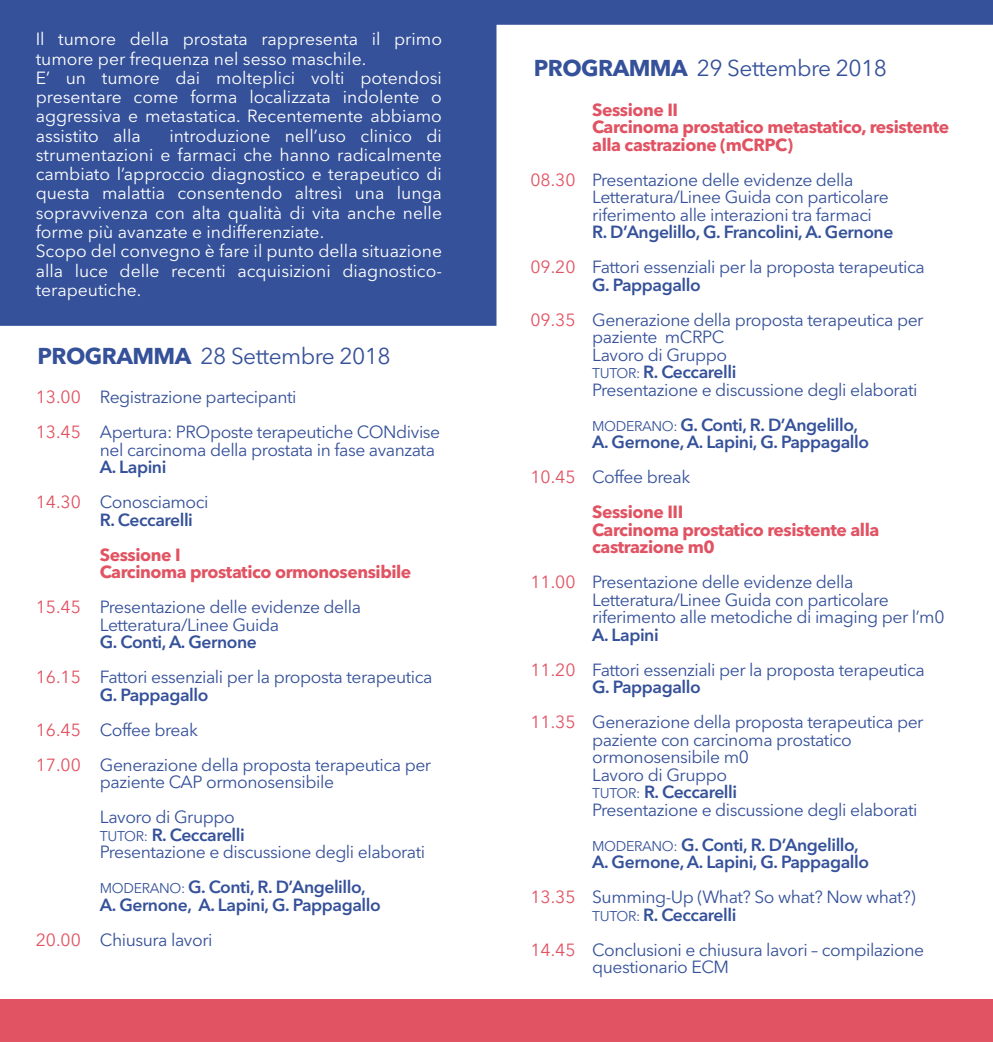
<style>
.page{position:relative;width:993px;height:1042px;background:#fff}
.page>*{position:absolute;margin:0;border:0;box-sizing:border-box;transform-origin:0 0}
.t1{font:22.75px "Avenir Next LT Pro";letter-spacing:-.025em;color:#35519a}
.t2{font:17.5px/17.5px "Avenir Next LT Pro";letter-spacing:-.025em;color:#35519a}
.t3{font:17.5px/19.2px "Avenir Next LT Pro";color:#fff}
.t4{font:600 17.5px/17.5px "Avenir Next LT Pro";letter-spacing:-.025em;color:#35519a}
.t5{font:700 17.5px/17.5px "Avenir Next LT Pro";letter-spacing:-.025em;color:#e15362}
.t6{font:17.5px/35px "Avenir Next LT Pro";color:#e15362}
.s1{font-weight:700}
.s2{font-size:14px}
.s3{font-weight:600}
.s4{font-weight:400;font-size:14px}
</style>
<div class="page">
<svg style="left:0;top:0;width:992px;height:326px;fill:#35519a"></svg>
<div style="left:0;top:999px;width:992px;height:43px;background:#e15362"></div>
<p class="t3" style="left:36px;top:30px;width:407px">Il tumore della prostata rappresenta il primo tumore per frequenza nel sesso maschile.<br>E’ un tumore dai molteplici volti potendosi presentare come forma localizzata indolente o aggressiva e metastatica. Recentemente abbiamo assistito alla</p>
<p class="t3" style="left:36px;top:126px;width:408px;text-indent:134px">introduzione nell’uso clinico di strumentazioni e farmaci che hanno radicalmente cambiato l’approccio diagnostico e terapeutico di questa malattia consentendo altresì una lunga sopravvivenza con alta qualità di vita anche nelle forme più avanzate e indifferenziate.<br>Scopo del convegno è fare il punto della situazione alla luce delle recenti acquisizioni diagnostico&shy;terapeutiche.</p>
<h1 class="t1" style="left:38px;top:342px;width:354px"><span class="s1">PROGRAMMA</span> 28 Settembre 2018</h1>
<p class="t6" style="left:36px;top:379px;width:47px">13.00<br>13.45</p>
<p class="t6" style="left:36px;top:484px;width:47px">14.30</p>
<p class="t6" style="left:36px;top:589px;width:47px">15.45</p>
<p class="t6" style="left:36px;top:659px;width:47px">16.15</p>
<p class="t6" style="left:36px;top:712px;width:47px">16.45<br>17.00</p>
<p class="t6" style="left:36px;top:922px;width:47px">20.00</p>
<p class="t2" style="left:100px;top:379px;width:342px;line-height:35px">Registrazione partecipanti<br>Apertura: PROposte terapeutiche CONdivise</p>
<p class="t2" style="left:100px;top:441px;width:336px">nel carcinoma della prostata in fase avanzata</p>
<p class="t4" style="left:100px;top:458px;width:68px">A. Lapini</p>
<p class="t2" style="left:100px;top:493px;width:110px">Conosciamoci</p>
<p class="t4" style="left:100px;top:510px;width:95px">R. Ceccarelli</p>
<p class="t5" style="left:100px;top:545px;width:313px">Sessione I<br>Carcinoma prostatico ormonosensibile</p>
<p class="t2" style="left:100px;top:598px;width:263px">Presentazione delle evidenze della<br>Letteratura/Linee Guida</p>
<p class="t4" style="left:100px;top:633px;width:158px">G. Conti, A. Gernone</p>
<p class="t2" style="left:100px;top:668px;width:334px">Fattori essenziali per la proposta terapeutica</p>
<p class="t4" style="left:100px;top:685px;width:110px">G. Pappagallo</p>
<p class="t2" style="left:100px;top:712px;width:333px;line-height:35px">Coffee break<br>Generazione della proposta terapeutica per</p>
<p class="t2" style="left:100px;top:764px;width:236px;line-height:35px">paziente CAP ormonosensibile<br>Lavoro di Gruppo</p>
<p class="t2" style="left:100px;top:826px;width:327px"><span class="s2">TUTOR:</span> <span class="s3">R. Ceccarelli<br></span>Presentazione e discussione degli elaborati</p>
<p class="t4" style="left:100px;top:878px;width:282px"><span class="s4">MODERANO:</span> G. Conti, R. D’Angelillo,<br>A. Gernone, A. Lapini, G. Pappagallo</p>
<p class="t2" style="left:100px;top:931px;width:114px">Chiusura lavori</p>
<h1 class="t1" style="left:533px;top:55px;width:354px"><span class="s1">PROGRAMMA</span> 29 Settembre 2018</h1>
<p class="t6" style="left:530px;top:162px;width:47px">08.30</p>
<p class="t6" style="left:530px;top:249px;width:47px">09.20</p>
<p class="t6" style="left:530px;top:302px;width:47px">09.35</p>
<p class="t6" style="left:530px;top:459px;width:47px">10.45</p>
<p class="t6" style="left:530px;top:564px;width:47px">11.00</p>
<p class="t6" style="left:530px;top:652px;width:47px">11.20</p>
<p class="t6" style="left:530px;top:704px;width:47px">11.35</p>
<p class="t6" style="left:530px;top:879px;width:47px">13.35</p>
<p class="t6" style="left:530px;top:932px;width:47px">14.45</p>
<p class="t5" style="left:592px;top:101px;width:358px">Sessione II<br>Carcinoma prostatico metastatico, resistente alla castrazione (mCRPC)</p>
<p class="t2" style="left:592px;top:171px;width:298px">Presentazione delle evidenze della<br>Letteratura/Linee Guida con particolare riferimento alle interazioni tra farmaci</p>
<p class="t4" style="left:592px;top:223px;width:302px">R. D’Angelillo, G. Francolini, A. Gernone</p>
<p class="t2" style="left:592px;top:258px;width:334px">Fattori essenziali per la proposta terapeutica</p>
<p class="t4" style="left:592px;top:276px;width:110px">G. Pappagallo</p>
<p class="t2" style="left:592px;top:311px;width:333px">Generazione della proposta terapeutica per paziente mCRPC<br>Lavoro di Gruppo<br><span class="s2">TUTOR:</span> <span class="s3">R. Ceccarelli<br></span>Presentazione e discussione degli elaborati</p>
<p class="t4" style="left:592px;top:416px;width:278px"><span class="s4">MODERANO:</span> G. Conti, R. D’Angelillo,<br>A. Gernone, A. Lapini, G. Pappagallo</p>
<p class="t2" style="left:592px;top:468px;width:99px">Coffee break</p>
<p class="t5" style="left:592px;top:503px;width:288px">Sessione III<br>Carcinoma prostatico resistente alla castrazione m0</p>
<p class="t2" style="left:592px;top:573px;width:353px">Presentazione delle evidenze della<br>Letteratura/Linee Guida con particolare riferimento alle metodiche di imaging per l’m0</p>
<p class="t4" style="left:592px;top:626px;width:68px">A. Lapini</p>
<p class="t2" style="left:592px;top:661px;width:334px">Fattori essenziali per la proposta terapeutica</p>
<p class="t4" style="left:592px;top:678px;width:110px">G. Pappagallo</p>
<p class="t2" style="left:592px;top:713px;width:333px">Generazione della proposta terapeutica per paziente con carcinoma prostatico ormonosensibile m0<br>Lavoro di Gruppo<br><span class="s2">TUTOR:</span> <span class="s3">R. Ceccarelli<br></span>Presentazione e discussione degli elaborati</p>
<p class="t4" style="left:592px;top:836px;width:278px"><span class="s4">MODERANO:</span> G. Conti, R. D’Angelillo,<br>A. Gernone, A. Lapini, G. Pappagallo</p>
<p class="t2" style="left:592px;top:888px;width:325px">Summing-Up (What? So what? Now what?)<br><span class="s2">TUTOR:</span> <span class="s3">R. Ceccarelli</span></p>
<p class="t2" style="left:592px;top:941px;width:333px">Conclusioni e chiusura lavori – compilazione questionario ECM</p>
</div>
